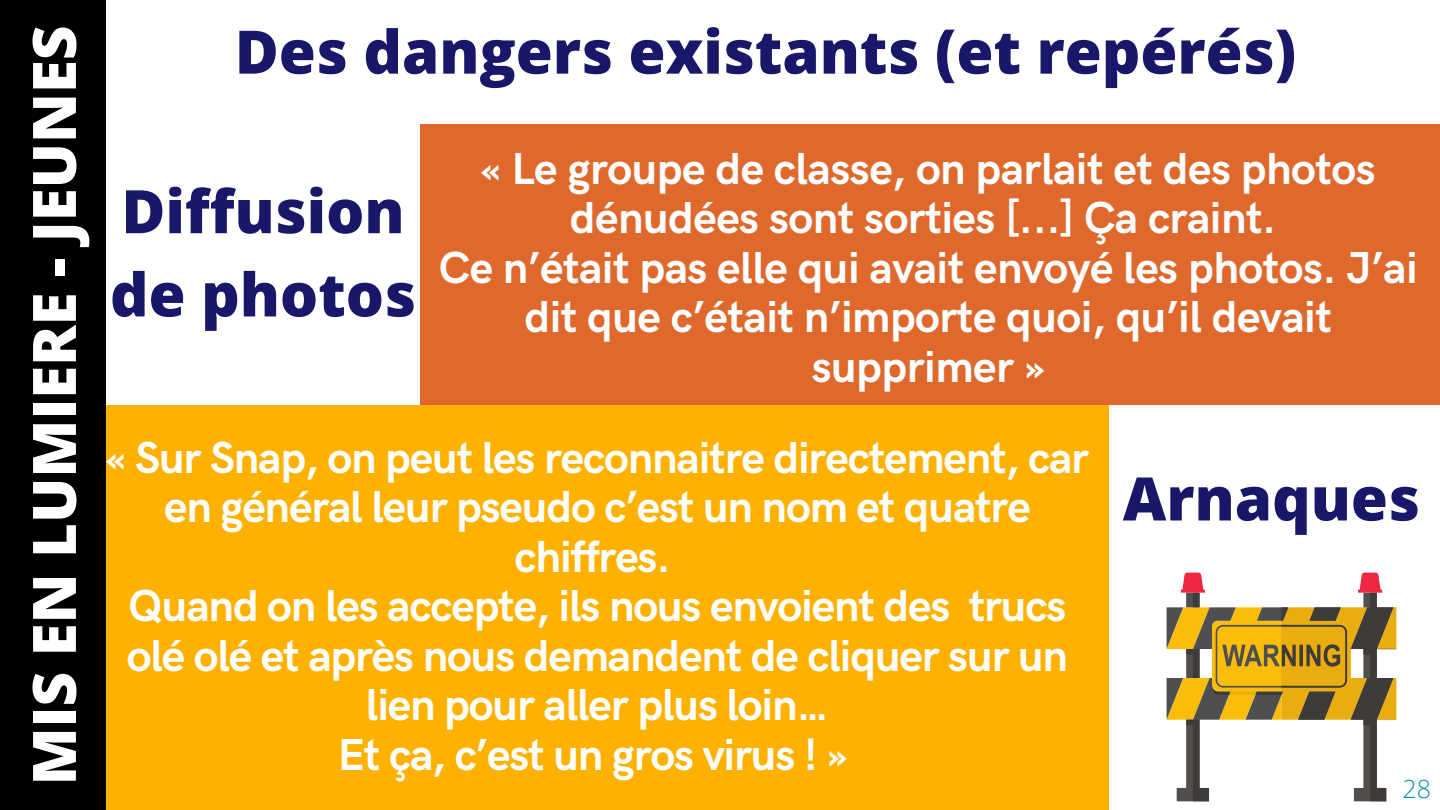
<style>
.page{position:relative;width:1440px;height:810px;background:#fff}
.page>*{position:absolute;margin:0;border:0;box-sizing:border-box;transform-origin:0 0}
.t1{font:800 60px/83.2px "Open Sans";color:#191769}
.t2{font:800 60px "Open Sans";color:#fff}
.t3{font:700 45px/49.5px "HK Grotesk";letter-spacing:-.025em;color:#fff;text-align:center}
.t4{font:300 25px "Open Sans";color:#03989e}
</style>
<div class="page">
<div style="left:0;top:0;width:106px;height:810px;background:#000"></div>
<div style="left:106px;top:405px;width:1003px;height:405px;background:#ffb100"></div>
<div style="left:420px;top:124px;width:1020px;height:281px;background:#df682d"></div>
<svg style="left:1167px;top:573px;width:229px;height:228px"></svg>
<h1 class="t2" style="left:12px;top:785px;width:761px;rotate:-90deg">MIS EN LUMIERE - JEUNES</h1>
<h1 class="t1" style="left:235px;top:9px;width:1063px">Des dangers existants (et repérés)</h1>
<h1 class="t1" style="left:110px;top:168px;width:308px">Diffusion de photos</h1>
<p class="t3" style="left:439px;top:145px;width:980px">« Le groupe de classe, on parlait et des photos dénudées sont sorties [...] Ça craint.<br>Ce n’était pas elle qui avait envoyé les photos. J’ai dit que c’était n’importe quoi, qu’il devait supprimer »</p>
<p class="t3" style="left:106px;top:434px;width:985px">« Sur Snap, on peut les reconnaitre directement, car en général leur pseudo c’est un nom et quatre chiffres.<br>Quand on les accepte, ils nous envoient des trucs olé olé et après nous demandent de cliquer sur un lien pour aller plus loin…<br>Et ça, c’est un gros virus ! »</p>
<h1 class="t1" style="left:1123px;top:456px;width:299px">Arnaques</h1>
<p class="t4" style="left:1402px;top:772px;width:30px">28</p>
</div>
